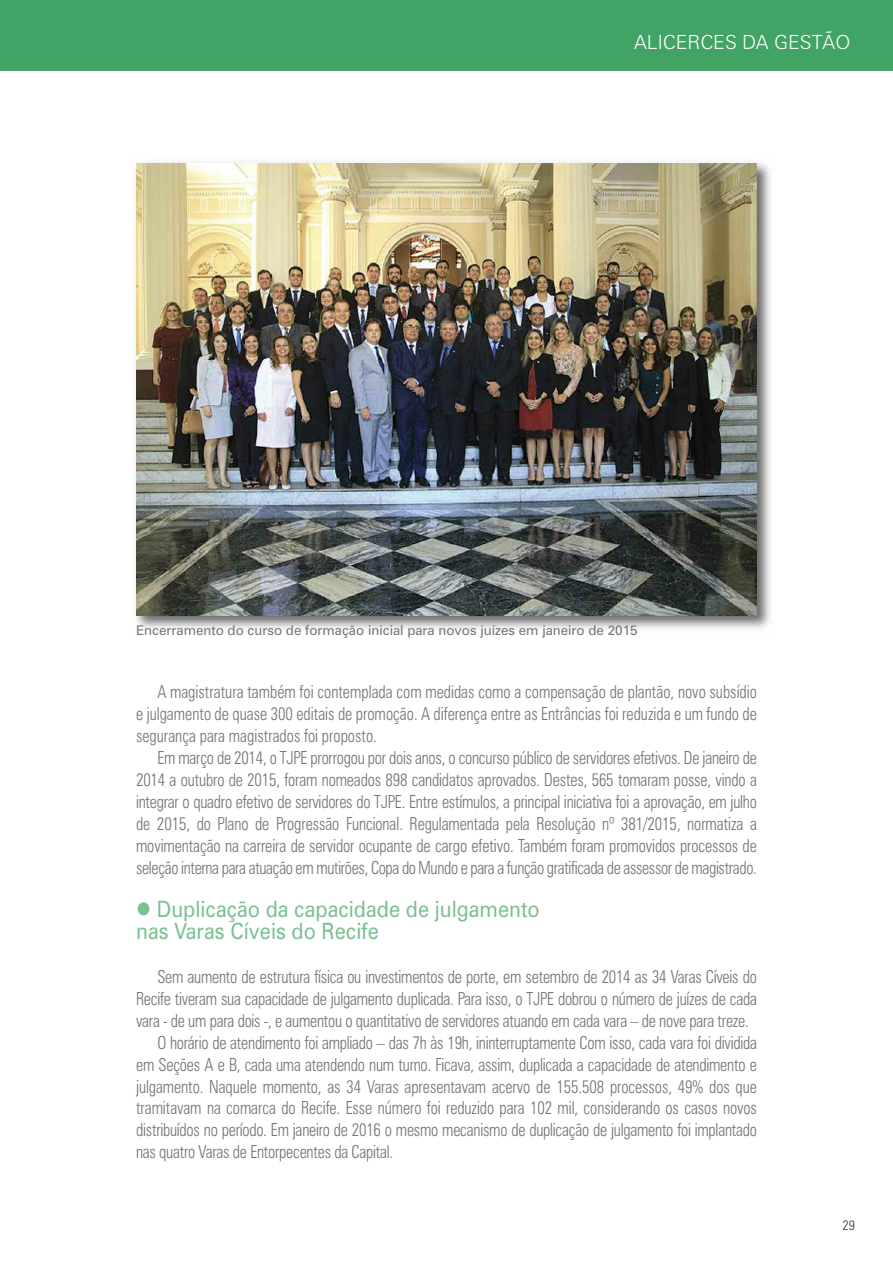
<style>
.page{position:relative;width:893px;height:1263px;background:#fff}
.page>*{position:absolute;margin:0;border:0;box-sizing:border-box;transform-origin:0 0}
.t1{font:22.5px/21.9px "Zurich BT";color:#7bc093;scale:.9 1}
.t2{font:300 19.5px "Zurich BT";color:#fff}
.t3{font:300 condensed 18px/21.9px "Zurich BT";letter-spacing:-.015em;color:#747475;text-align:justify;scale:.9 1}
.t4{font:13.5px "Zurich BT";color:#747475}
.t5{font:300 condensed 13.5px "Zurich BT";color:#39383a}
</style>
<div class="page">
<div style="left:0;top:0;width:893px;height:70px;background:#42a464"></div>
<img style="left:135px;top:162px;width:636px;height:467px">
<img style="left:136px;top:163px;width:621px;height:453px">
<p class="t2" style="left:634px;top:31px;width:218px">ALICERCES DA GESTÃO</p>
<p class="t4" style="left:136px;top:622px;width:503px">Encerramento do curso de formação inicial para novos juízes em janeiro de 2015</p>
<p class="t3" style="left:136px;top:681px;width:691px;text-indent:21px">A magistratura também foi contemplada com medidas como a compensação de plantão, novo subsídio e julgamento de quase 300 editais de promoção. A diferença entre as Entrâncias foi reduzida e um fundo de segurança para magistrados foi proposto.</p>
<p class="t3" style="left:136px;top:747px;width:691px;text-indent:21px">Em março de 2014, o TJPE prorrogou por dois anos, o concurso público de servidores efetivos. De janeiro de 2014 a outubro de 2015, foram nomeados 898 candidatos aprovados. Destes, 565 tomaram posse, vindo a integrar o quadro efetivo de servidores do TJPE. Entre estímulos, a principal iniciativa foi a aprovação, em julho de 2015, do Plano de Progressão Funcional. Regulamentada pela Resolução nº 381/2015, normatiza a movimentação na carreira de servidor ocupante de cargo efetivo. Também foram promovidos processos de seleção interna para atuação em mutirões, Copa do Mundo e para a função gratificada de assessor de magistrado.</p>
<p class="t1" style="left:136px;top:899px;width:450px">● Duplicação da capacidade de julgamento nas Varas Cíveis do Recife</p>
<p class="t3" style="left:157px;top:966px;width:668px">Sem aumento de estrutura física ou investimentos de porte, em setembro de 2014 as 34 Varas Cíveis do</p>
<p class="t3" style="left:136px;top:988px;width:691px">Recife tiveram sua capacidade de julgamento duplicada. Para isso, o TJPE dobrou o número de juízes de cada</p>
<p class="t3" style="left:136px;top:1010px;width:682px">vara - de um para dois -, e aumentou o quantitativo de servidores atuando em cada vara – de nove para treze.</p>
<p class="t3" style="left:157px;top:1031px;width:668px">O horário de atendimento foi ampliado – das 7h às 19h, ininterruptamente Com isso, cada vara foi dividida</p>
<p class="t3" style="left:136px;top:1053px;width:691px">em Seções A e B, cada uma atendendo num turno. Ficava, assim, duplicada a capacidade de atendimento e</p>
<p class="t3" style="left:136px;top:1075px;width:691px">julgamento. Naquele momento, as 34 Varas apresentavam acervo de 155.508 processos, 49% dos que</p>
<p class="t3" style="left:136px;top:1097px;width:691px">tramitavam na comarca do Recife. Esse número foi reduzido para 102 mil, considerando os casos novos</p>
<p class="t3" style="left:136px;top:1119px;width:691px">distribuídos no período. Em janeiro de 2016 o mesmo mecanismo de duplicação de julgamento foi implantado</p>
<p class="t3" style="left:136px;top:1141px;width:287px">nas quatro Varas de Entorpecentes da Capital.</p>
<p class="t5" style="left:842px;top:1217px;width:14px">29</p>
</div>
